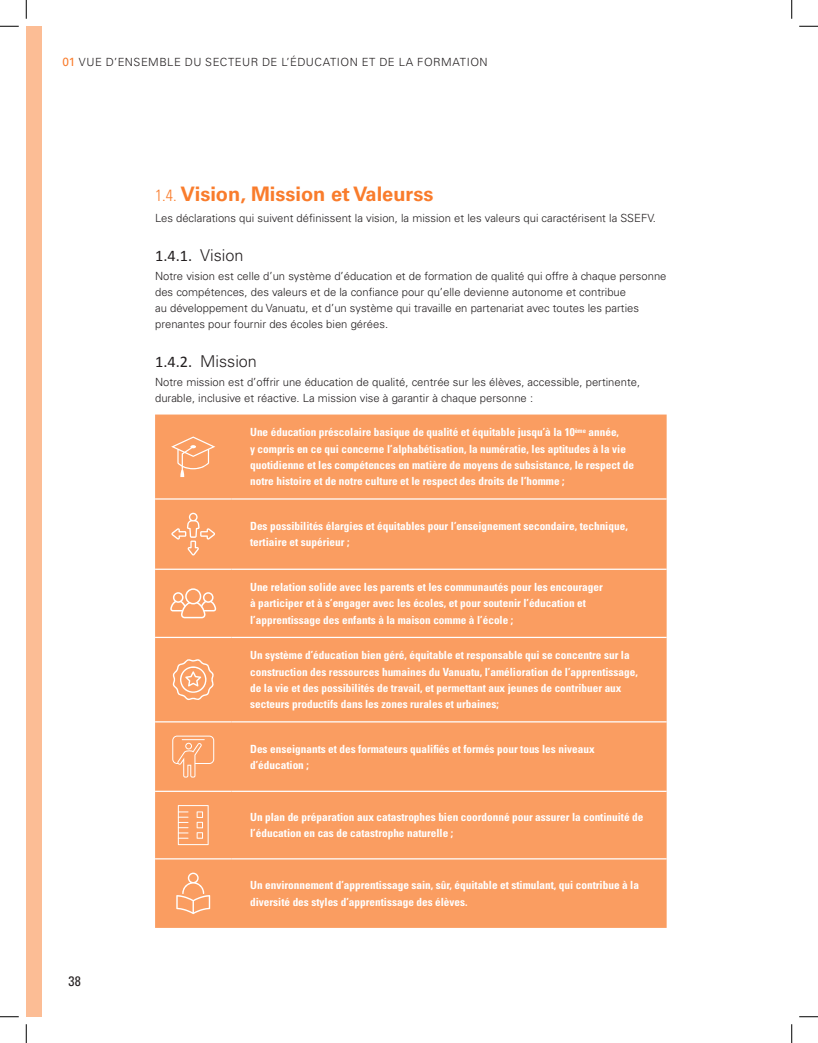
<style>
.page{position:relative;width:818px;height:1043px;background:#fff}
.page>*{position:absolute;margin:0;border:0;box-sizing:border-box;transform-origin:0 0}
.Heading_2{font:700 20px "Univers LT Std";color:#f97c2c}
.t1{font:300 16.25px "Univers LT Std";color:#231f20}
.t2{font:16.25px "Calibri";color:#231f20}
.t3{font:condensed 13.75px "Univers LT Std";color:#231f20}
.Strategy{font:700 condensed 11.25px/16.2px "Univers LT Std";color:#fff}
.Body{font:300 11.25px/16.2px "Univers LT Std";color:#231f20}
.Body-2{font:300 11.25px "Univers LT Std";letter-spacing:.045em;color:#231f20}
.s1{font-weight:400;font-size:11.88px;color:#f97c2c}
.s2{font-weight:300;font-stretch:condensed;font-size:16.25px}
.s3{font-family:"Univers LT Std";font-weight:300}
.s4{font-family:"Calibri";font-weight:400}
</style>
<div class="page">
<div style="left:26px;top:26px;width:15px;height:990px;background:#fcbd95"></div>
<div style="left:155px;top:414px;width:511px;height:513px;background:#fa9d61"></div>
<hr style="left:231px;top:498px;width:435px;height:1px;background:#fff">
<hr style="left:231px;top:568px;width:435px;height:2px;background:#fff">
<hr style="left:231px;top:636px;width:435px;height:2px;background:#fff">
<hr style="left:231px;top:721px;width:435px;height:1px;background:#fff">
<hr style="left:231px;top:790px;width:435px;height:2px;background:#fff">
<hr style="left:231px;top:858px;width:435px;height:1px;background:#fff">
<hr style="left:155px;top:498px;width:76px;height:1px;background:#fff">
<hr style="left:155px;top:568px;width:76px;height:2px;background:#fff">
<hr style="left:155px;top:636px;width:76px;height:2px;background:#fff">
<hr style="left:155px;top:721px;width:76px;height:1px;background:#fff">
<hr style="left:155px;top:790px;width:76px;height:2px;background:#fff">
<hr style="left:155px;top:858px;width:76px;height:1px;background:#fff">
<svg style="left:171px;top:436px;width:44px;height:41px;background:#faaa76"></svg>
<svg style="left:171px;top:512px;width:44px;height:43px;background:#faa975"></svg>
<svg style="left:170px;top:588px;width:46px;height:30px"></svg>
<svg style="left:172px;top:658px;width:43px;height:43px;background:#faaf7f"></svg>
<svg style="left:172px;top:735px;width:42px;height:42px;background:#faac79"></svg>
<svg style="left:178px;top:805px;width:31px;height:40px"></svg>
<svg style="left:176px;top:872px;width:34px;height:42px"></svg>
<svg style="left:0;top:25px;width:19px;height:2px"></svg>
<svg style="left:799px;top:25px;width:19px;height:2px"></svg>
<svg style="left:0;top:1016px;width:19px;height:1px"></svg>
<svg style="left:799px;top:1016px;width:19px;height:1px"></svg>
<svg style="left:25px;top:0;width:2px;height:19px"></svg>
<svg style="left:25px;top:1024px;width:2px;height:18px"></svg>
<svg style="left:791px;top:0;width:1px;height:19px"></svg>
<svg style="left:791px;top:1024px;width:1px;height:18px"></svg>
<p class="Body-2" style="left:62px;top:56px;width:426px"><span class="s1">01</span> VUE D’ENSEMBLE DU SECTEUR DE L’ÉDUCATION ET DE LA FORMATION</p>
<p class="Heading_2" style="left:155px;top:182px;width:280px"><span class="s2">1.4.</span> Vision, Mission et Valeurss</p>
<p class="Body" style="left:155px;top:210px;width:502px">Les déclarations qui suivent définissent la vision, la mission et les valeurs qui caractérisent la SSEFV.</p>
<p class="t2" style="left:155px;top:244px;width:90px">1.4.1. <span class="s3">Vision</span></p>
<p class="Body" style="left:155px;top:267px;width:513px">Notre vision est celle d’un système d’éducation et de formation de qualité qui offre à chaque personne des compétences, des valeurs et de la confiance pour qu’elle devienne autonome et contribue<br>au développement du Vanuatu, et d’un système qui travaille en partenariat avec toutes les parties prenantes pour fournir des écoles bien gérées.</p>
<p class="t1" style="left:155px;top:351px;width:103px"><span class="s4">1.4.2.</span> Mission</p>
<p class="Body" style="left:155px;top:374px;width:486px">Notre mission est d’offrir une éducation de qualité, centrée sur les élèves, accessible, pertinente, durable, inclusive et réactive. La mission vise à garantir à chaque personne :</p>
<p class="Strategy" style="left:250px;top:424px;width:385px">Une éducation préscolaire basique de qualité et équitable jusqu’à la 10<sup>ème</sup> année,<br>y compris en ce qui concerne l’alphabétisation, la numératie, les aptitudes à la vie quotidienne et les compétences en matière de moyens de subsistance, le respect de notre histoire et de notre culture et le respect des droits de l’homme ;</p>
<p class="Strategy" style="left:250px;top:518px;width:379px">Des possibilités élargies et équitables pour l’enseignement secondaire, technique, tertiaire et supérieur ;</p>
<p class="Strategy" style="left:250px;top:579px;width:354px">Une relation solide avec les parents et les communautés pour les encourager à participer et à s’engager avec les écoles, et pour soutenir l’éducation et l’apprentissage des enfants à la maison comme à l’école ;</p>
<p class="Strategy" style="left:250px;top:647px;width:389px">Un système d’éducation bien géré, équitable et responsable qui se concentre sur la construction des ressources humaines du Vanuatu, l’amélioration de l’apprentissage, de la vie et des possibilités de travail, et permettant aux jeunes de contribuer aux secteurs productifs dans les zones rurales et urbaines;</p>
<p class="Strategy" style="left:250px;top:740px;width:346px">Des enseignants et des formateurs qualifiés et formés pour tous les niveaux d’éducation ;</p>
<p class="Strategy" style="left:250px;top:808px;width:395px">Un plan de préparation aux catastrophes bien coordonné pour assurer la continuité de l’éducation en cas de catastrophe naturelle ;</p>
<p class="t3" style="left:69px;top:972px;width:14px">38</p>
<p class="Strategy" style="left:250px;top:877px;width:390px">Un environnement d’apprentissage sain, sûr, équitable et stimulant, qui contribue à la diversité des styles d’apprentissage des élèves.</p>
</div>
